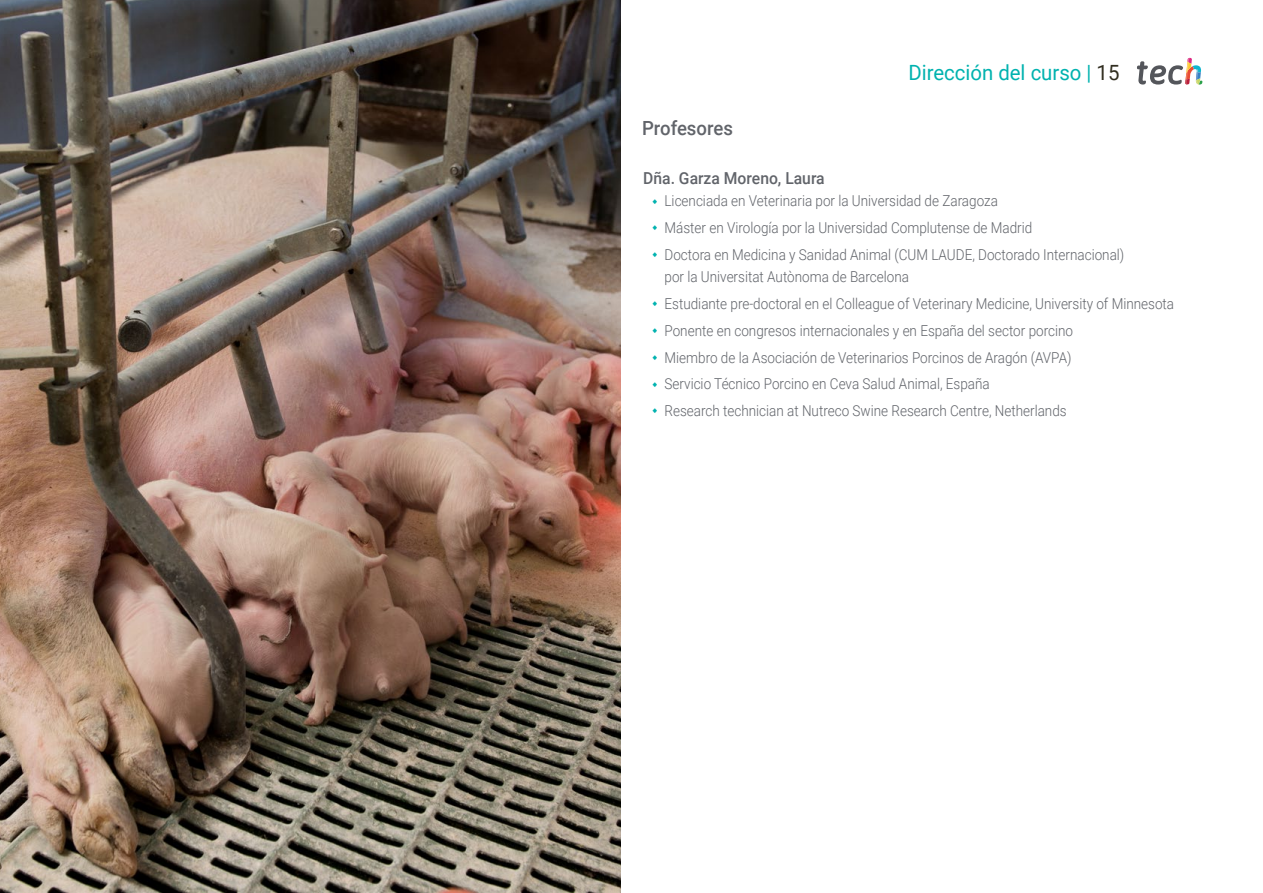
<style>
.page{position:relative;width:1263px;height:893px;background:#fff}
.page>*{position:absolute;margin:0;border:0;box-sizing:border-box;transform-origin:0 0}
.t1{font:21px "Roboto";color:#00b2af}
.t2{font:500 19.5px "Roboto";color:#61646a;scale:.95 1}
.t3{font:500 16.5px "Roboto";color:#61646a;scale:.95 1}
.t4{font:300 15px/26.7px "Roboto";color:#61646a;scale:.9 1}
.s1{color:#312e20}
</style>
<div class="page">
<svg style="left:1137px;top:58px;width:65px;height:27px"></svg>
<img style="left:0;top:0;width:621px;height:893px">
<h1 class="t1" style="left:908px;top:57px;width:213px">Dirección del curso | <span class="s1">15</span></h1>
<h2 class="t2" style="left:642px;top:114px;width:97px">Profesores</h2>
<p class="t3" style="left:643px;top:167px;width:193px">Dña. Garza Moreno, Laura</p>
<p class="t4" style="left:664px;top:187px;width:512px">Licenciada en Veterinaria por la Universidad de Zaragoza<br>Máster en Virología por la Universidad Complutense de Madrid<br>Doctora en Medicina y Sanidad Animal (CUM LAUDE, Doctorado Internacional)</p>
<p class="t4" style="left:664px;top:263px;width:568px">por la Universitat Autònoma de Barcelona<br>Estudiante pre-doctoral en el Colleague of Veterinary Medicine, University of Minnesota Ponente en congresos internacionales y en España del sector porcino<br>Miembro de la Asociación de Veterinarios Porcinos de Aragón (AVPA)<br>Servicio Técnico Porcino en Ceva Salud Animal, España<br>Research technician at Nutreco Swine Research Centre, Netherlands</p>
</div>
